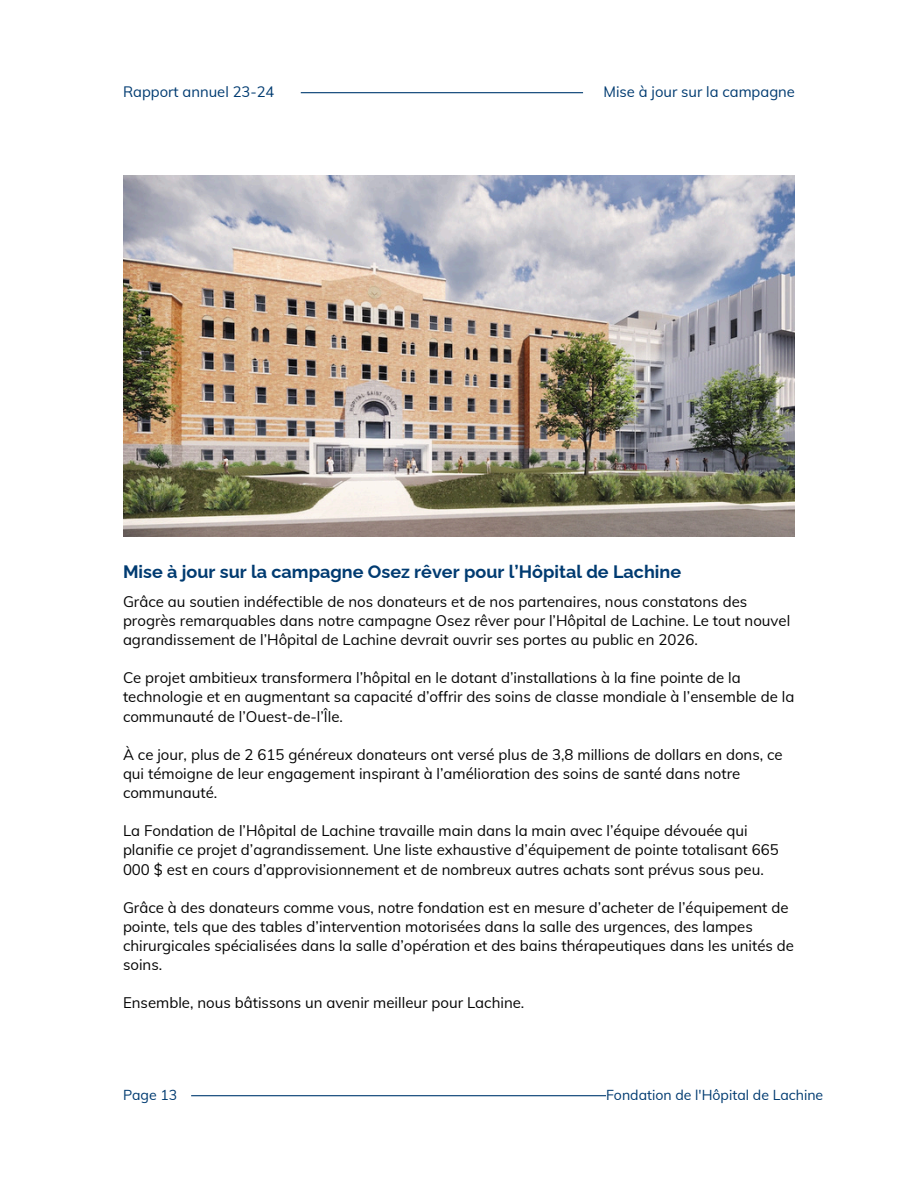
<style>
.page{position:relative;width:918px;height:1188px;background:#fff}
.page>*{position:absolute;margin:0;border:0;box-sizing:border-box;transform-origin:0 0}
.t1{font:700 18px "Raleway";color:#003b71}
.t2{font:15px/19.2px "Muli";color:#040404}
.t3{font:14.85px "Muli";color:#003b71}
.t4{font:14.1px "Muli";color:#003b71}
</style>
<div class="page">
<hr style="left:301px;top:92px;width:282px;height:1px;background:#003b71">
<hr style="left:191px;top:1095px;width:415px;height:1px;background:#003b71">
<img style="left:123px;top:175px;width:672px;height:361px">
<p class="t3" style="left:123px;top:82px;width:153px">Rapport annuel 23-24</p>
<p class="t3" style="left:604px;top:82px;width:193px">Mise à jour sur la campagne</p>
<p class="t1" style="left:123px;top:561px;width:560px">Mise à jour sur la campagne Osez rêver pour l’Hôpital de Lachine</p>
<p class="t2" style="left:123px;top:591px;width:669px">Grâce au soutien indéfectible de nos donateurs et de nos partenaires, nous constatons des progrès remarquables dans notre campagne Osez rêver pour l’Hôpital de Lachine. Le tout nouvel agrandissement de l’Hôpital de Lachine devrait ouvrir ses portes au public en 2026.</p>
<p class="t2" style="left:123px;top:668px;width:673px">Ce projet ambitieux transformera l’hôpital en le dotant d’installations à la fine pointe de la technologie et en augmentant sa capacité d’offrir des soins de classe mondiale à l’ensemble de la communauté de l’Ouest-de-l’Île.</p>
<p class="t2" style="left:123px;top:744px;width:661px">À ce jour, plus de 2 615 généreux donateurs ont versé plus de 3,8 millions de dollars en dons, ce qui témoigne de leur engagement inspirant à l’amélioration des soins de santé dans notre communauté.</p>
<p class="t2" style="left:123px;top:821px;width:657px">La Fondation de l’Hôpital de Lachine travaille main dans la main avec l’équipe dévouée qui planifie ce projet d’agrandissement. Une liste exhaustive d’équipement de pointe totalisant 665<br>000 $ est en cours d’approvisionnement et de nombreux autres achats sont prévus sous peu.</p>
<p class="t2" style="left:123px;top:897px;width:673px">Grâce à des donateurs comme vous, notre fondation est en mesure d’acheter de l’équipement de pointe, tels que des tables d’intervention motorisées dans la salle des urgences, des lampes chirurgicales spécialisées dans la salle d’opération et des bains thérapeutiques dans les unités de soins.</p>
<p class="t2" style="left:123px;top:993px;width:403px">Ensemble, nous bâtissons un avenir meilleur pour Lachine.</p>
<h1 class="t4" style="left:123px;top:1086px;width:56px">Page 13</h1>
<p class="t4" style="left:606px;top:1086px;width:219px">Fondation de l'Hôpital de Lachine</p>
</div>
